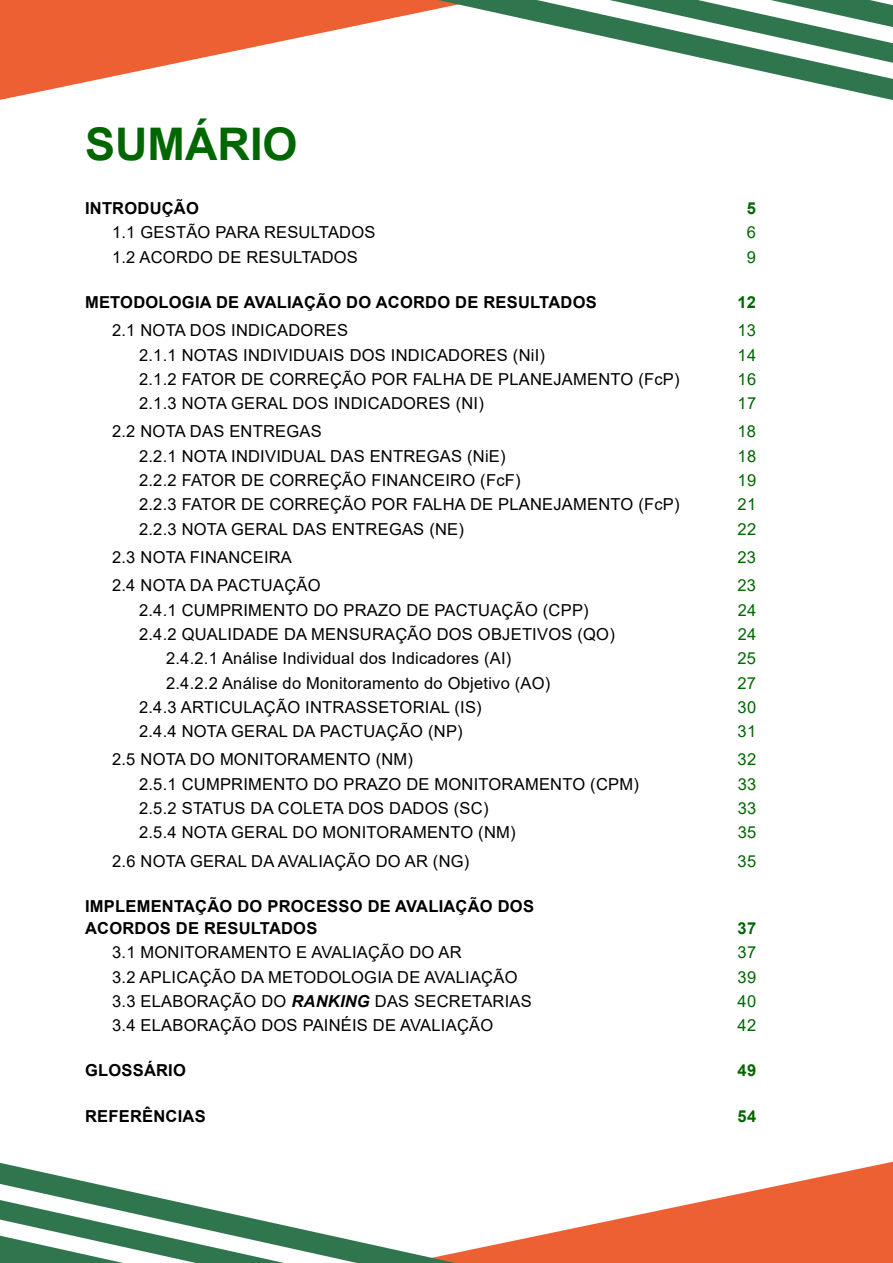
<style>
.page{position:relative;width:893px;height:1263px;background:#fff}
.page>*{position:absolute;margin:0;border:0;box-sizing:border-box;transform-origin:0 0}
.t1{font:700 45px "Arial";color:#060}
.t2{font:16.5px "Arial";letter-spacing:.015em;color:#000}
.t3{font:700 16.5px/21.9px "Arial";letter-spacing:.015em;color:#000}
.t4{font:16.5px "Arial";letter-spacing:.015em;color:#060}
.t5{font:700 16.5px "Arial";letter-spacing:.015em;color:#060}
.s1{font-weight:700;font-style:italic}
</style>
<div class="page">
<svg style="left:484px;top:1161px;width:409px;height:102px;fill:#ed6033"></svg>
<svg style="left:0;top:0;width:438px;height:100px;fill:#ed6033"></svg>
<svg style="left:438px;top:0;width:455px;height:100px"></svg>
<svg style="left:537px;top:0;width:356px;height:80px"></svg>
<svg style="left:0;top:1162px;width:484px;height:101px"></svg>
<svg style="left:0;top:1183px;width:386px;height:80px"></svg>
<h1 class="t1" style="left:85px;top:113px;width:214px">SUMÁRIO</h1>
<p class="t3" style="left:85px;top:197px;width:115px">INTRODUÇÃO</p>
<p class="t5" style="left:747px;top:197px;width:11px">5</p>
<p class="t2" style="left:112px;top:221px;width:265px">1.1 GESTÃO PARA RESULTADOS</p>
<p class="t4" style="left:747px;top:221px;width:11px">6</p>
<p class="t2" style="left:112px;top:245px;width:247px">1.2 ACORDO DE RESULTADOS</p>
<p class="t4" style="left:747px;top:245px;width:11px">9</p>
<p class="t3" style="left:85px;top:291px;width:513px">METODOLOGIA DE AVALIAÇÃO DO ACORDO DE RESULTADOS</p>
<p class="t5" style="left:737px;top:290px;width:20px">12</p>
<p class="t2" style="left:112px;top:319px;width:238px">2.1 NOTA DOS INDICADORES</p>
<p class="t4" style="left:737px;top:319px;width:20px">13</p>
<p class="t2" style="left:139px;top:343px;width:407px">2.1.1 NOTAS INDIVIDUAIS DOS INDICADORES (NiI)</p>
<p class="t4" style="left:738px;top:343px;width:20px">14</p>
<p class="t2" style="left:139px;top:368px;width:542px">2.1.2 FATOR DE CORREÇÃO POR FALHA DE PLANEJAMENTO (FcP)</p>
<p class="t4" style="left:738px;top:368px;width:20px">16</p>
<p class="t2" style="left:139px;top:392px;width:346px">2.1.3 NOTA GERAL DOS INDICADORES (NI)</p>
<p class="t4" style="left:738px;top:392px;width:20px">17</p>
<p class="t2" style="left:112px;top:420px;width:211px">2.2 NOTA DAS ENTREGAS</p>
<p class="t4" style="left:737px;top:420px;width:20px">18</p>
<p class="t2" style="left:139px;top:445px;width:368px">2.2.1 NOTA INDIVIDUAL DAS ENTREGAS (NiE)</p>
<p class="t4" style="left:738px;top:445px;width:20px">18</p>
<p class="t2" style="left:139px;top:469px;width:383px">2.2.2 FATOR DE CORREÇÃO FINANCEIRO (FcF)</p>
<p class="t4" style="left:738px;top:469px;width:20px">19</p>
<p class="t2" style="left:139px;top:493px;width:542px">2.2.3 FATOR DE CORREÇÃO POR FALHA DE PLANEJAMENTO (FcP)</p>
<p class="t4" style="left:738px;top:493px;width:20px">21</p>
<p class="t2" style="left:139px;top:517px;width:326px">2.2.3 NOTA GERAL DAS ENTREGAS (NE)</p>
<p class="t4" style="left:738px;top:517px;width:20px">22</p>
<p class="t2" style="left:112px;top:546px;width:181px">2.3 NOTA FINANCEIRA</p>
<p class="t4" style="left:738px;top:546px;width:20px">23</p>
<p class="t2" style="left:112px;top:574px;width:210px">2.4 NOTA DA PACTUAÇÃO</p>
<p class="t4" style="left:738px;top:574px;width:20px">23</p>
<p class="t2" style="left:139px;top:598px;width:451px">2.4.1 CUMPRIMENTO DO PRAZO DE PACTUAÇÃO (CPP)</p>
<p class="t4" style="left:738px;top:598px;width:20px">24</p>
<p class="t2" style="left:139px;top:623px;width:477px">2.4.2 QUALIDADE DA MENSURAÇÃO DOS OBJETIVOS (QO)</p>
<p class="t4" style="left:738px;top:623px;width:20px">24</p>
<p class="t2" style="left:166px;top:647px;width:347px">2.4.2.1 Análise Individual dos Indicadores (AI)</p>
<p class="t4" style="left:738px;top:647px;width:20px">25</p>
<p class="t2" style="left:166px;top:671px;width:386px">2.4.2.2 Análise do Monitoramento do Objetivo (AO)</p>
<p class="t4" style="left:738px;top:671px;width:20px">27</p>
<p class="t2" style="left:139px;top:696px;width:344px">2.4.3 ARTICULAÇÃO INTRASSETORIAL (IS)</p>
<p class="t4" style="left:738px;top:696px;width:20px">30</p>
<p class="t2" style="left:139px;top:720px;width:325px">2.4.4 NOTA GERAL DA PACTUAÇÃO (NP)</p>
<p class="t4" style="left:738px;top:720px;width:20px">31</p>
<p class="t2" style="left:112px;top:748px;width:302px">2.5 NOTA DO MONITORAMENTO (NM)</p>
<p class="t4" style="left:738px;top:748px;width:20px">32</p>
<p class="t2" style="left:139px;top:772px;width:501px">2.5.1 CUMPRIMENTO DO PRAZO DE MONITORAMENTO (CPM)</p>
<p class="t4" style="left:738px;top:772px;width:20px">33</p>
<p class="t2" style="left:139px;top:797px;width:351px">2.5.2 STATUS DA COLETA DOS DADOS (SC)</p>
<p class="t4" style="left:738px;top:797px;width:20px">33</p>
<p class="t2" style="left:139px;top:821px;width:378px">2.5.4 NOTA GERAL DO MONITORAMENTO (NM)</p>
<p class="t4" style="left:738px;top:821px;width:20px">35</p>
<p class="t2" style="left:112px;top:849px;width:359px">2.6 NOTA GERAL DA AVALIAÇÃO DO AR (NG)</p>
<p class="t4" style="left:738px;top:849px;width:20px">35</p>
<p class="t3" style="left:85px;top:895px;width:450px">IMPLEMENTAÇÃO DO PROCESSO DE AVALIAÇÃO DOS<br>ACORDOS DE RESULTADOS</p>
<p class="t5" style="left:738px;top:916px;width:20px">37</p>
<p class="t2" style="left:112px;top:941px;width:351px">3.1 MONITORAMENTO E AVALIAÇÃO DO AR</p>
<p class="t4" style="left:738px;top:941px;width:20px">37</p>
<p class="t2" style="left:112px;top:965px;width:407px">3.2 APLICAÇÃO DA METODOLOGIA DE AVALIAÇÃO</p>
<p class="t4" style="left:738px;top:965px;width:20px">39</p>
<p class="t2" style="left:112px;top:990px;width:421px">3.3 ELABORAÇÃO DO <span class="s1">RANKING</span> DAS SECRETARIAS</p>
<p class="t4" style="left:738px;top:990px;width:20px">40</p>
<p class="t2" style="left:112px;top:1014px;width:383px">3.4 ELABORAÇÃO DOS PAINÉIS DE AVALIAÇÃO</p>
<p class="t4" style="left:738px;top:1014px;width:20px">42</p>
<p class="t3" style="left:85px;top:1060px;width:102px">GLOSSÁRIO</p>
<p class="t5" style="left:738px;top:1059px;width:20px">49</p>
<p class="t3" style="left:85px;top:1105px;width:122px">REFERÊNCIAS</p>
<p class="t5" style="left:738px;top:1104px;width:20px">54</p>
</div>
